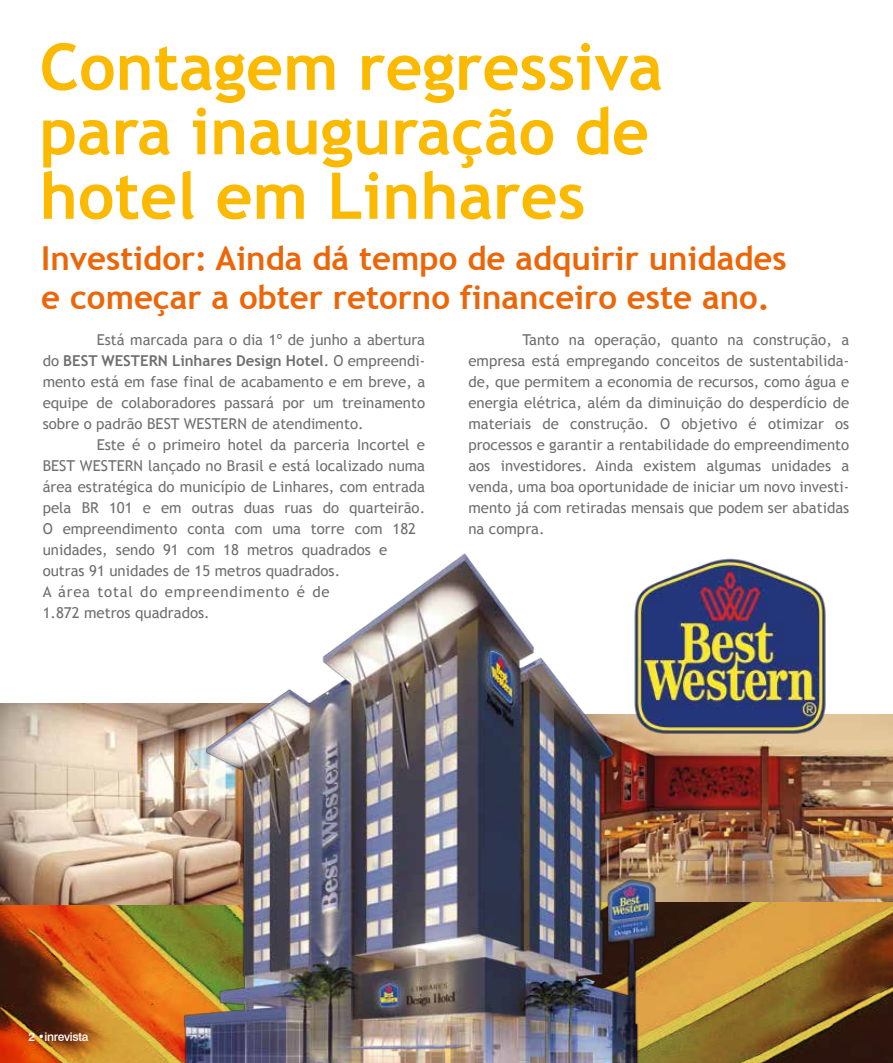
<style>
.page{position:relative;width:893px;height:1063px;background:#fff}
.page>*{position:absolute;margin:0;border:0;box-sizing:border-box;transform-origin:0 0}
.t1{font:700 64.5px/64.5px "Trebuchet MS";color:#fbba00}
.t2{font:700 33px/39px "Trebuchet MS";color:#ec6608}
.t3{font:15px/21px "Trebuchet MS";color:#706f6f;text-align:justify}
.t4{font:500 12px "Swiss 721 BT";letter-spacing:-.025em;color:#fff}
.s1{font-weight:700}
</style>
<div class="page">
<img style="left:0;top:904px;width:165px;height:159px">
<svg style="left:675px;top:901px;width:217px;height:162px;background:#956d2c"></svg>
<img style="left:0;top:703px;width:165px;height:201px">
<img style="left:675px;top:714px;width:217px;height:187px">
<img style="left:165px;top:553px;width:510px;height:510px">
<img style="left:630px;top:553px;width:201px;height:185px">
<h1 class="t1" style="left:40px;top:34px;width:625px">Contagem regressiva para inauguração de hotel em Linhares</h1>
<h2 class="t2" style="left:41px;top:238px;width:747px">Investidor: Ainda dá tempo de adquirir unidades e começar a obter retorno financeiro este ano.</h2>
<p class="t3" style="left:43px;top:329px;width:384px;text-indent:54px">Está marcada para o dia 1º de junho a abertura do <span class="s1">BEST WESTERN Linhares Design Hotel</span>. O empreendi&shy;mento está em fase final de acabamento e em breve, a equipe de colaboradores passará por um treinamento sobre o padrão BEST WESTERN de atendimento.</p>
<p class="t3" style="left:43px;top:434px;width:384px;text-align:left;text-indent:54px">Este é o primeiro hotel da parceria Incortel e BEST WESTERN lançado no Brasil e está localizado numa área estratégica do município de Linhares, com entrada pela BR 101 e em outras duas ruas do quarteirão.<br>O empreendimento conta com uma torre com 182 unidades, sendo 91 com 18 metros quadrados e outras 91 unidades de 15 metros quadrados.<br>A área total do empreendimento é de<br>1.872 metros quadrados.</p>
<p class="t3" style="left:468px;top:329px;width:382px;text-indent:54px">Tanto na operação, quanto na construção, a empresa está empregando conceitos de sustentabilida&shy;de, que permitem a economia de recursos, como água e energia elétrica, além da diminuição do desperdício de materiais de construção. O objetivo é otimizar os processos e garantir a rentabilidade do empreendimento aos investidores. Ainda existem algumas unidades a venda, uma boa oportunidade de iniciar um novo investi&shy;mento já com retiradas mensais que podem ser abatidas na compra.</p>
<p class="t4" style="left:28px;top:1029px;width:61px">2 •inrevista</p>
</div>
